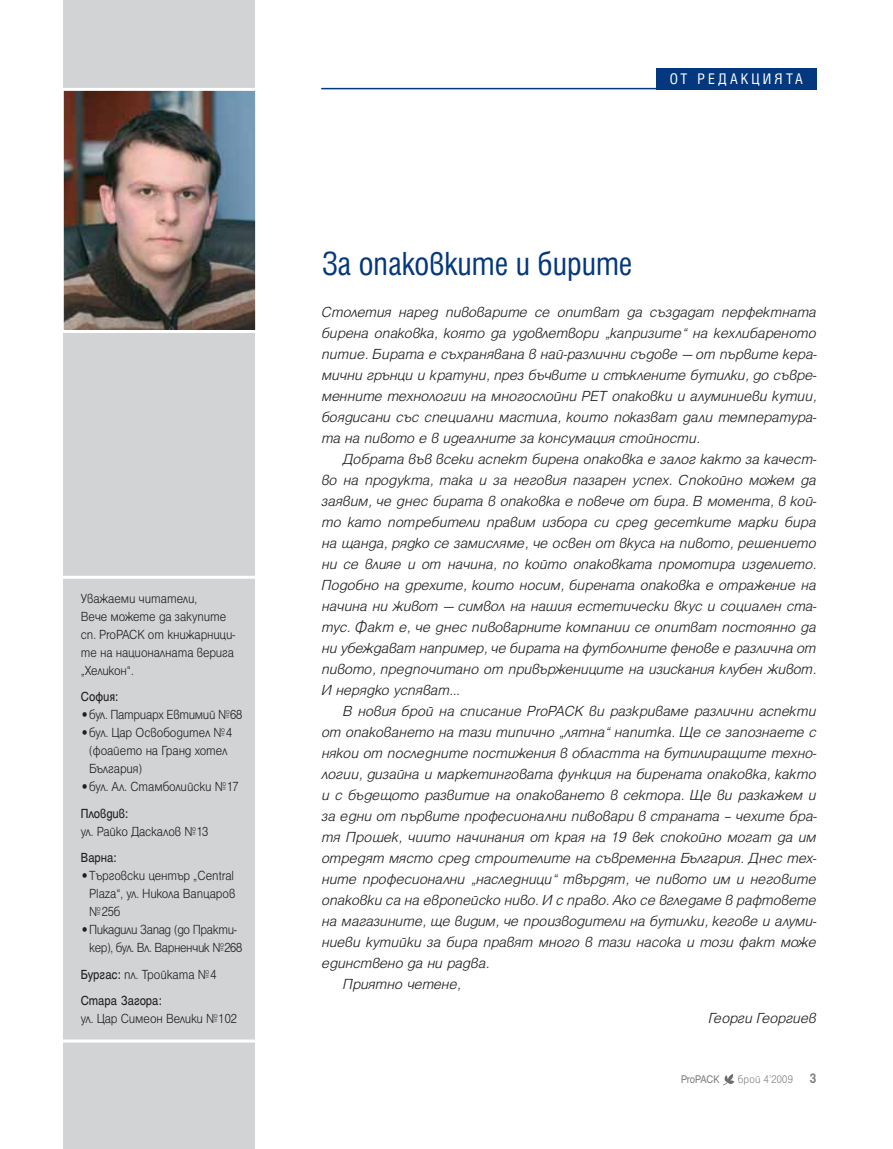
<style>
.page{position:relative;width:893px;height:1149px;background:#fff}
.page>*{position:absolute;margin:0;border:0;box-sizing:border-box;transform-origin:0 0}
.t1{font:condensed 36px "Helen Pro";color:#04387e}
.t2{font:condensed 16.5px "Helen Pro";letter-spacing:.185em;color:#fff}
.t3{font:italic 300 15.75px/21px "Helen Pro";letter-spacing:-.01em;color:#231f20;text-align:justify}
.t4{font:300 14.25px/18px "Helen Pro";letter-spacing:-.015em;color:#231f20;scale:.9 1}
.t5{font:14.25px/26.5px "Helen Pro";color:#231f20;scale:.9 1}
.t6{font:300 12px "Helen Pro";letter-spacing:.02em;color:#808285;scale:.9 1}
.t7{font:12px "Helen Pro";letter-spacing:-.02em;color:#808285;scale:.9 1}
.s1{font-weight:700}
.s2{font-weight:400}
.s3{font-weight:300}
.s4{font-weight:700;font-size:15px}
</style>
<div class="page">
<svg style="left:724px;top:1074px;width:10px;height:10px"></svg>
<div style="left:656px;top:68px;width:160px;height:21px;background:#04387e"></div>
<hr style="left:322px;top:88px;width:339px;height:1px;background:#04387e">
<div style="left:64px;top:0;width:191px;height:1148px;background:#d1d3d4"></div>
<img style="left:63px;top:86px;width:193px;height:248px">
<hr style="left:63px;top:575px;width:193px;height:3px;background:#fff">
<hr style="left:63px;top:1039px;width:193px;height:3px;background:#fff">
<p class="t4" style="left:81px;top:590px;width:173px">Уважаеми читатели,<br>Вече можете да закупите сп. ProPACK от книжарници&shy;те на националната верига „Хеликон“.</p>
<p class="t5" style="left:81px;top:684px;width:43px">София:</p>
<p class="t4" style="left:81px;top:706px;width:181px"><span class="s1">•</span>бул. Патриарх Евтимий № 68</p>
<p class="t4" style="left:89px;top:724px;width:160px;text-indent:-9px"><span class="s1">•</span>бул. Цар Освободител № 4 (фоайето на Гранд хотел<br>България)</p>
<p class="t4" style="left:81px;top:774px;width:177px;line-height:26.5px"><span class="s1">•</span>бул. Ал. Стамболийски № 17<br><span class="s2">Пловдив:</span></p>
<p class="t4" style="left:81px;top:823px;width:143px">ул. Райко Даскалов № 13</p>
<p class="t5" style="left:81px;top:845px;width:41px">Варна:</p>
<p class="t4" style="left:89px;top:867px;width:164px;text-align:justify;text-indent:-9px"><span class="s1">•</span>Tърговски център „Central Plaza“, ул. Никола Вапцаров № 25б</p>
<p class="t4" style="left:81px;top:921px;width:181px;text-align:center"><span class="s1">•</span>Пикадили Запад (до Практи&shy;кер), бул. Вл. Варненчик № 268</p>
<p class="t5" style="left:81px;top:962px;width:152px">Бургас: <span class="s3">пл. Тройката № 4<br></span>Стара Загора:</p>
<p class="t4" style="left:81px;top:1010px;width:175px">ул. Цар Симеон Велики № 102</p>
<p class="t2" style="left:670px;top:72px;width:135px">ОТ РЕДАКЦИЯТА</p>
<h1 class="t1" style="left:322px;top:249px;width:312px">За опаковките и бирите</h1>
<p class="t3" style="left:322px;top:302px;width:496px">Столетия наред пивоварите се опитват да създадат перфектната бирена опаковка, която да удовлетвори „капризите“ на кехлибареното питие. Бирата е съхранявана в най-различни съдове — от първите кера&shy;мични грънци и кратуни, през бъчвите и стъклените бутилки, до съвре&shy;менните технологии на многослойни PET опаковки и алуминиеви кутии, боядисани със специални мастила, които показват дали температура&shy;та на пивото е в идеалните за консумация стойности.</p>
<p class="t3" style="left:322px;top:449px;width:496px;text-indent:21px">Добрата във всеки аспект бирена опаковка е залог както за качест&shy;во на продукта, така и за неговия пазарен успех. Спокойно можем да заявим, че днес бирата в опаковка е повече от бира. В момента, в кой&shy;то като потребители правим избора си сред десетките марки бира на щанда, рядко се замисляме, че освен от вкуса на пивото, решението ни се влияе и от начина, по който опаковката промотира изделието.<br>Подобно на дрехите, които носим, бирената опаковка е отражение на начина ни живот — символ на нашия естетически вкус и социален ста&shy;тус. Факт е, че днес пивоварните компании се опитват постоянно да ни убеждават например, че бирата на футболните фенове е различна от пивото, предпочитано от привържениците на изискания клубен живот.<br>И нерядко успяват...</p>
<p class="t3" style="left:343px;top:701px;width:475px">В новия брой на списание ProPACK ви разкриваме различни аспекти</p>
<p class="t3" style="left:322px;top:722px;width:496px">от опаковането на тази типично „лятна“ напитка. Ще се запознаете с</p>
<p class="t3" style="left:322px;top:743px;width:496px">някои от последните постижения в областта на бутилиращите техно-</p>
<p class="t3" style="left:322px;top:764px;width:496px">логии, дизайна и маркетинговата функция на бирената опаковка, както</p>
<p class="t3" style="left:322px;top:785px;width:496px">и с бъдещото развитие на опаковането в сектора. Ще ви разкажем и</p>
<p class="t3" style="left:322px;top:806px;width:497px">за едни от първите професионални пивовари в страната – чехите бра-</p>
<p class="t3" style="left:322px;top:827px;width:496px">тя Прошек, чиито начинания от края на 19 век спокойно могат да им</p>
<p class="t3" style="left:322px;top:848px;width:496px">отредят място сред строителите на съвременна България. Днес тех-</p>
<p class="t3" style="left:322px;top:869px;width:496px">ните професионални „наследници“ твърдят, че пивото им и неговите</p>
<p class="t3" style="left:322px;top:890px;width:496px">опаковки са на европейско ниво. И с право. Ако се вгледаме в рафтовете</p>
<p class="t3" style="left:322px;top:911px;width:496px">на магазините, ще видим, че производители на бутилки, кегове и алуми-</p>
<p class="t3" style="left:322px;top:932px;width:496px">ниеви кутийки за бира правят много в тази насока и този факт може</p>
<p class="t3" style="left:322px;top:953px;width:169px">единствено да ни радва.</p>
<p class="t3" style="left:343px;top:974px;width:119px">Приятно четене,</p>
<p class="t3" style="left:709px;top:1008px;width:109px">Георги Георгиев</p>
<p class="t7" style="left:681px;top:1074px;width:44px">ProPACK</p>
<p class="t6" style="left:738px;top:1074px;width:89px">брой 4’2009 <span class="s4">3</span></p>
</div>
